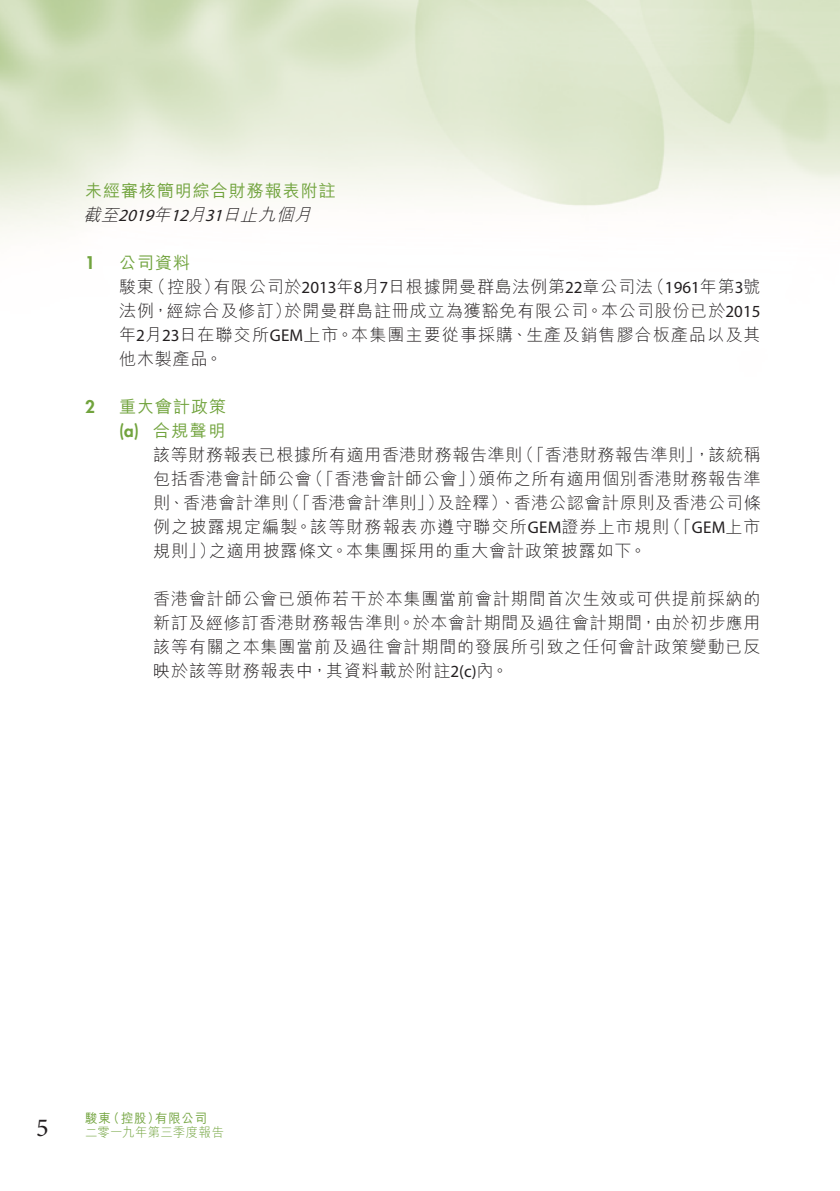
<style>
.page{position:relative;width:840px;height:1191px;background:#fff}
.page>*{position:absolute;margin:0;border:0;box-sizing:border-box;transform-origin:0 0}
.t1{font:26px "Minion Pro";color:#231f20}
.Body_Text{font:300 17px/24px "M Hei HK";letter-spacing:.05em;color:#231f20}
.Heading_1{font:500 17px "M Hei HK";letter-spacing:.055em;color:#71a33d}
.Body_Text-2{font:italic 300 17px "M Hei HK";color:#231f20}
.Body_Text-3{font:17px "Myriad Pro";color:#231f20}
.Body_Text-4{font:italic 17px "Myriad Pro";color:#231f20}
.Heading_2{font:500 17px "M Hei HK";color:#71a33d}
.Heading_2-2{font:800 17px "Futura Std";color:#71a33d}
.Heading_1-2{font:800 17px "Futura Std";color:#71a33d}
.t2{font:300 13px "M Hei HK";letter-spacing:.025em;color:#71a33d;scale:.95 1}
.t3{font:500 13px "M Hei HK";letter-spacing:.07em;color:#71a33d;scale:.95 1}
.s1{font-family:"M Hei HK";font-weight:300}
.s2{font-family:"Myriad Pro";font-weight:400}
</style>
<div class="page">
<p class="Heading_1" style="left:85px;top:178px;width:252px">未經審核簡明綜合財務報表附註</p>
<p class="Body_Text-2" style="left:222px;top:206px;width:94px">日止九個月</p>
<p class="Body_Text-2" style="left:153px;top:206px;width:23px">年</p>
<p class="Body_Text-2" style="left:83px;top:206px;width:41px">截至</p>
<p class="Heading_1" style="left:119px;top:250px;width:72px">公司資料</p>
<p class="Body_Text-2" style="left:188px;top:206px;width:23px">月</p>
<p class="Body_Text-4" style="left:118px;top:204px;width:42px">2019</p>
<p class="Body_Text-4" style="left:170px;top:204px;width:24px">12</p>
<p class="Body_Text-4" style="left:205px;top:204px;width:24px">31</p>
<p class="Heading_1-2" style="left:85px;top:252px;width:11px">1</p>
<p class="Heading_1-2" style="left:85px;top:396px;width:11px">2</p>
<p class="Body_Text" style="left:149px;top:274px;width:73px">（控股）</p>
<p class="Body_Text-3" style="left:647px;top:276px;width:114px"><span class="s1">（</span>1961<span class="s1">年第號</span>3</p>
<p class="Body_Text" style="left:213px;top:274px;width:440px">有限公司於<span class="s2">2013</span>年月<span class="s2">8 7</span>日根據開曼群島法例第<span class="s2">22</span>章公司法</p>
<p class="Body_Text" style="left:119px;top:274px;width:36px">駿東</p>
<p class="Body_Text" style="left:119px;top:298px;width:642px">法例，經綜合及修訂）<br>年月<span class="s2">2 23</span>日在聯交所<span class="s2">GEM</span>上市。本集團主要從事採購、生產及銷售膠合板產品以及其他木製產品。</p>
<p class="Heading_1" style="left:119px;top:394px;width:108px">重大會計政策</p>
<p class="Body_Text" style="left:284px;top:298px;width:477px">於開曼群島註冊成立為獲豁免有限公司。本公司股份已於<span class="s2">2015</span></p>
<p class="Heading_2-2" style="left:119px;top:420px;width:21px">a( )</p>
<p class="Heading_2" style="left:153px;top:418px;width:74px">合規聲明</p>
<p class="Body_Text" style="left:517px;top:442px;width:245px">（「香港財務報告準則，」該統稱</p>
<p class="Body_Text" style="left:478px;top:442px;width:283px;text-indent:-325px">該等財務報表已根據所有適用香港財務報告準則<br>頒佈之所有適用個別香港財務報告準</p>
<p class="Body_Text" style="left:153px;top:466px;width:160px">包括香港會計師公會</p>
<p class="Body_Text" style="left:306px;top:466px;width:180px">（「香港會計師公會」）</p>
<p class="Body_Text" style="left:283px;top:490px;width:162px">（「香港會計準則」）</p>
<p class="Body_Text" style="left:437px;top:490px;width:324px">及詮釋）、香港公認會計原則及香港公司條</p>
<p class="Body_Text" style="left:153px;top:490px;width:137px">則、香港會計準則</p>
<p class="Body_Text" style="left:663px;top:514px;width:98px">（「<span class="s2">GEM</span>上市</p>
<p class="Body_Text" style="left:209px;top:514px;width:461px;text-indent:-56px">例之披露規定編製。該等財務報表亦遵守聯交所<span class="s2">GEM</span>證券上市規則之適用披露條文。本集團採用的重大會計政策披露如下。</p>
<p class="Body_Text" style="left:153px;top:538px;width:64px">規則」）</p>
<p class="Body_Text" style="left:153px;top:586px;width:608px;text-align:justify">香港會計師公會已頒佈若干於本集團當前會計期間首次生效或可供提前採納的新訂及經修訂香港財務報告準則。於本會計期間及過往會計期間，由於初步應用該等有關之本集團當前及過往會計期間的發展所引致之任何會計政策變動已反映於該等財務報表中，其資料載於附註 內<span class="s2">)c(2</span> 。</p>
<p class="t3" style="left:107px;top:1108px;width:57px">（控股）</p>
<p class="t3" style="left:155px;top:1108px;width:56px">有限公司</p>
<p class="t3" style="left:85px;top:1108px;width:28px">駿東</p>
<h1 class="t1" style="left:36px;top:1109px;width:14px">5</h1>
<p class="t2" style="left:85px;top:1125px;width:148px">二零一九年第三季度報告</p>
</div>
